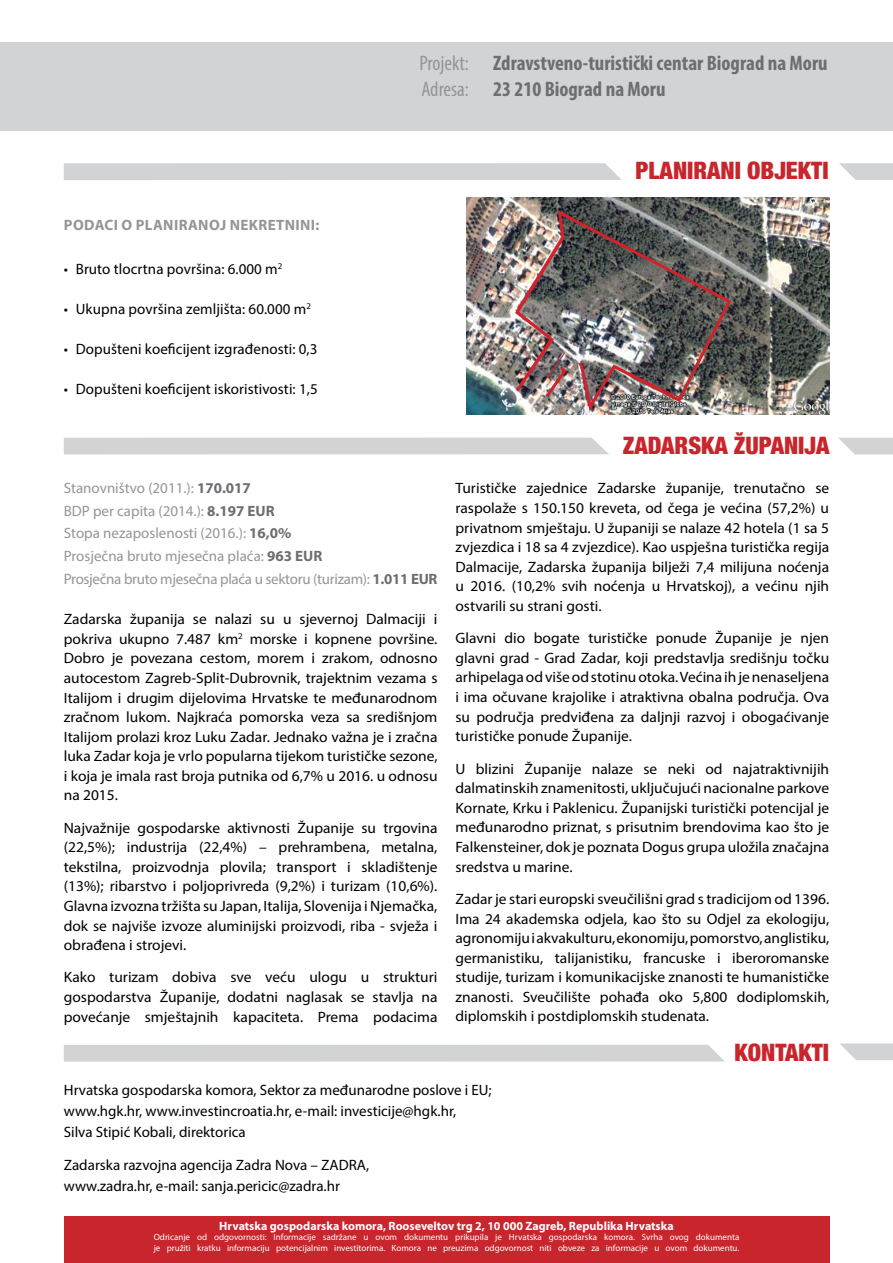
<style>
.page{position:relative;width:893px;height:1263px;background:#fff}
.page>*{position:absolute;margin:0;border:0;box-sizing:border-box;transform-origin:0 0}
.t1{font:900 condensed 24px "Helvetica Neue";color:#c9252c}
.t2{font:700 condensed 21px/26.2px "Myriad Pro";color:#6d6e71}
.t3{font:condensed 21px "Myriad Pro";color:#939598}
.t4{font:15px/19.6px "Myriad Pro";color:#000;text-align:justify}
.t5{font:15px/22.5px "Myriad Pro";color:#939598}
.t6{font:700 15px "Myriad Pro";color:#939598}
.t7{font:700 12px "Myriad Pro";color:#fff}
.t8{font:9px/10.5px "Myriad Pro";color:#fff}
.s1{font-weight:700;color:#6d6e71}
</style>
<div class="page">
<div style="left:0;top:43px;width:893px;height:88px;background:#d1d3d4"></div>
<svg style="left:839px;top:163px;width:54px;height:17px"></svg>
<svg style="left:64px;top:163px;width:558px;height:17px;background:#d2d4d5"></svg>
<img style="left:467px;top:197px;width:362px;height:217px">
<img style="left:513px;top:207px;width:220px;height:208px">
<svg style="left:543px;top:364px;width:26px;height:36px"></svg>
<div style="left:64px;top:1216px;width:765px;height:47px;background:#c9252c"></div>
<svg style="left:840px;top:1043px;width:53px;height:17px"></svg>
<div style="left:64px;top:1045px;width:660px;height:16px;background:#d1d3d4"></div>
<svg style="left:838px;top:438px;width:55px;height:16px"></svg>
<div style="left:64px;top:438px;width:545px;height:16px;background:#d1d3d4"></div>
<p class="t6" style="left:64px;top:215px;width:19px">Podaci</p>
<p class="t6" style="left:122px;top:215px;width:25px">o planiranoj</p>
<p class="t6" style="left:230px;top:215px;width:10px">nekretnini</p>
<p class="t6" style="left:315px;top:215px;width:5px">:</p>
<p class="t4" style="left:64px;top:259px;width:220px">• Bruto tlocrtna površina: 6.000 m<sup>2</sup></p>
<p class="t4" style="left:64px;top:299px;width:249px">• Ukupna površina zemljišta: 60.000 m<sup>2</sup></p>
<p class="t4" style="left:64px;top:339px;width:255px">• Dopušteni koeficijent izgrađenosti: 0,3</p>
<p class="t4" style="left:64px;top:379px;width:255px">• Dopušteni koeficijent iskoristivosti: 1,5</p>
<h2 class="t3" style="left:419px;top:50px;width:51px">Projekt:</h2>
<h2 class="t3" style="left:421px;top:76px;width:49px">Adresa:</h2>
<h2 class="t2" style="left:493px;top:49px;width:336px">Zdravstveno-turistički centar Biograd na Moru<br>23 210 Biograd na Moru</h2>
<h1 class="t1" style="left:636px;top:156px;width:185px">PLANIRANI OBJEKTI</h1>
<h1 class="t1" style="left:623px;top:431px;width:208px">ZADARSKA ŽUPANIJA</h1>
<p class="t5" style="left:64px;top:477px;width:375px">Stanovništvo (2011.): <span class="s1">170.017<br></span>BDP per capita (2014.): <span class="s1">8.197 EUR<br></span>Stopa nezaposlenosti (2016.): <span class="s1">16,0%<br></span>Prosječna bruto mjesečna plaća: <span class="s1">963 EUR<br></span>Prosječna bruto mjesečna plaća u sektoru (turizam): <span class="s1">1.011 EUR</span></p>
<p class="t4" style="left:64px;top:609px;width:375px">Zadarska županija se nalazi su u sjevernoj Dalmaciji i pokriva ukupno 7.487 km<sup>2</sup> morske i kopnene površine.<br>Dobro je povezana cestom, morem i zrakom, odnosno autocestom Zagreb-Split-Dubrovnik, trajektnim vezama s Italijom i drugim dijelovima Hrvatske te međunarodnom zračnom lukom. Najkraća pomorska veza sa središnjom Italijom prolazi kroz Luku Zadar. Jednako važna je i zračna luka Zadar koja je vrlo popularna tijekom turističke sezone, i koja je imala rast broja putnika od 6,7% u 2016. u odnosu na 2015.</p>
<p class="t4" style="left:64px;top:818px;width:375px">Najvažnije gospodarske aktivnosti Županije su trgovina (22,5%); industrija (22,4%) – prehrambena, metalna, tekstilna, proizvodnja plovila; transport i skladištenje (13%); ribarstvo i poljoprivreda (9,2%) i turizam (10,6%).<br>Glavna izvozna tržišta su Japan, Italija, Slovenija i Njemačka, dok se najviše izvoze aluminijski proizvodi, riba - svježa i obrađena i strojevi.</p>
<p class="t4" style="left:64px;top:967px;width:375px">Kako turizam dobiva sve veću ulogu u strukturi gospodarstva Županije, dodatni naglasak se stavlja na povećanje smještajnih kapaciteta. Prema podacima</p>
<p class="t4" style="left:455px;top:478px;width:375px">Turističke zajednice Zadarske županije, trenutačno se raspolaže s 150.150 kreveta, od čega je većina (57,2%) u privatnom smještaju. U županiji se nalaze 42 hotela (1 sa 5 zvjezdica i 18 sa 4 zvjezdice). Kao uspješna turistička regija Dalmacije, Zadarska županija bilježi 7,4 milijuna noćenja u 2016. (10,2% svih noćenja u Hrvatskoj), a većinu njih ostvarili su strani gosti.</p>
<p class="t4" style="left:455px;top:628px;width:375px">Glavni dio bogate turističke ponude Županije je njen glavni grad - Grad Zadar, koji predstavlja središnju točku arhipelaga od više od stotinu otoka. Većina ih je nenaseljena i ima očuvane krajolike i atraktivna obalna područja. Ova su područja predviđena za daljnji razvoj i obogaćivanje turističke ponude Županije.</p>
<p class="t4" style="left:455px;top:758px;width:375px">U blizini Županije nalaze se neki od najatraktivnijih dalmatinskih znamenitosti, uključujući nacionalne parkove Kornate, Krku i Paklenicu. Županijski turistički potencijal je međunarodno priznat, s prisutnim brendovima kao što je Falkensteiner, dok je poznata Dogus grupa uložila značajna sredstva u marine.</p>
<p class="t4" style="left:455px;top:889px;width:375px">Zadar je stari europski sveučilišni grad s tradicijom od 1396.<br>Ima 24 akademska odjela, kao što su Odjel za ekologiju, agronomiju i akvakulturu, ekonomiju, pomorstvo, anglistiku, germanistiku, talijanistiku, francuske i iberoromanske studije, turizam i komunikacijske znanosti te humanističke znanosti. Sveučilište pohađa oko 5,800 dodiplomskih, diplomskih i postdiplomskih studenata.</p>
<h1 class="t1" style="left:734px;top:1038px;width:87px">KONTAKTI</h1>
<p class="t4" style="left:64px;top:1079px;width:429px;line-height:21px;text-align:left">Hrvatska gospodarska komora, Sektor za međunarodne poslove i EU; www.hgk.hr, www.investincroatia.hr, e-mail: investicije@hgk.hr,<br>Silva Stipić Kobali, direktorica</p>
<p class="t4" style="left:64px;top:1154px;width:307px;line-height:21px">Zadarska razvojna agencija Zadra Nova – ZADRA, www.zadra.hr, e-mail: sanja.pericic@zadra.hr</p>
<p class="t7" style="left:219px;top:1218px;width:456px">Hrvatska gospodarska komora, Rooseveltov trg 2, 10 000 Zagreb, Republika Hrvatska</p>
<p class="t8" style="left:154px;top:1232px;width:587px">Odricanje od odgovornosti: Informacije sadržane u ovom dokumentu prikupila je Hrvatska gospodarska komora. Svrha ovog dokumenta je pružiti kratku informaciju potencijalnim investitorima. Komora ne preuzima odgovornost niti obveze za informacije u ovom dokumentu.</p>
</div>
